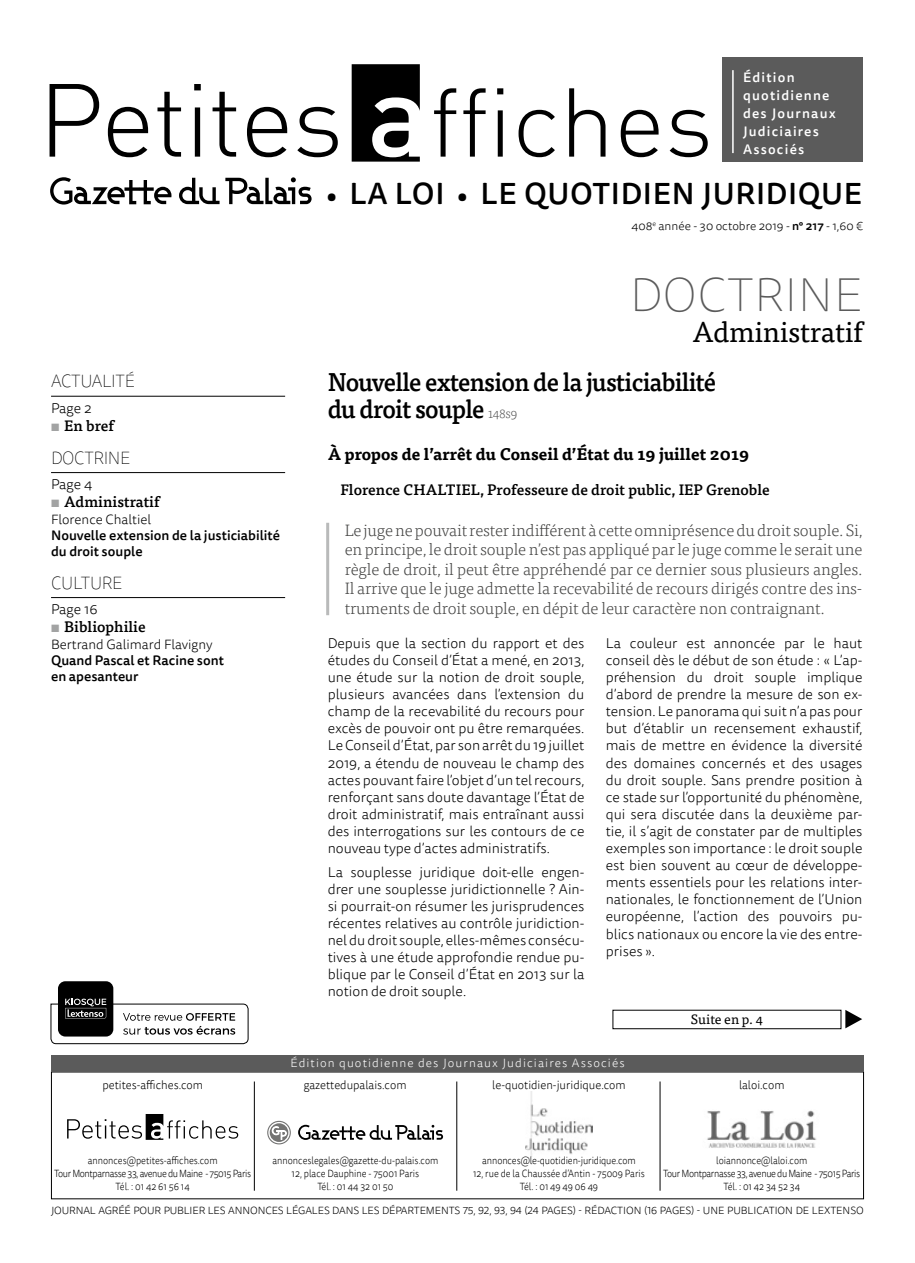
<style>
.page{position:relative;width:915px;height:1263px;background:#fff}
.page>*{position:absolute;margin:0;border:0;box-sizing:border-box;transform-origin:0 0}
.t1{font:100 48px "Tisa Sans OT";letter-spacing:.01em;color:#5b5b5b}
.t2{font:500 30px "Tisa Sans OT";letter-spacing:.02em;color:#000}
.t3{font:28.5px "Tisa OT";letter-spacing:-.01em;color:#000}
.t4{font:500 25.5px/27px "Tisa OT";letter-spacing:-.03em;color:#000;scale:.95 1}
.t5{font:100 18px "Tisa Sans OT";letter-spacing:-.02em;color:#000;scale:.95 1}
.t6{font:300 16.5px/19.5px "Tisa OT";letter-spacing:-.01em;color:#444443;text-align:justify}
.t7{font:700 16.5px "Tisa OT";color:#000}
.t8{font:500 15px "Tisa OT";color:#000}
.t9{font:300 14.25px/17.1px "Tisa Sans OT";color:#000;text-align:justify}
.t10{font:500 13.5px/16.2px "Tisa Sans OT";color:#000}
.t11{font:500 13.5px/18px "Tisa Sans OT";letter-spacing:.09em;color:#fff}
.t12{font:300 13.5px "Tisa Sans OT";color:#000}
.t13{font:13.5px "Tisa OT";color:#000}
.t14{font:300 12px "Tisa Sans OT";color:#000;scale:.95 1}
.t15{font:300 12px "Tisa Sans OT";letter-spacing:.09em;color:#fff}
.t16{font:300 12px "Tisa Sans OT";color:#000}
.t17{font:300 10.5px/12.6px "Tisa Sans OT";letter-spacing:-.04em;color:#000;text-align:center;scale:.88 1}
.t18{font:300 10.5px/12.6px "Tisa Sans OT";letter-spacing:-.01em;color:#000;text-align:center;scale:.88 1}
.t19{font:300 10.5px "Tisa Sans OT";letter-spacing:-.01em;color:#000}
.s1{font-size:27px}
.s2{font-weight:500}
.s3{font-weight:700;color:#a2a3a3}
.s4{font-weight:300;font-size:13.5px;color:#5b5b5b}
</style>
<div class="page">
<div style="left:721px;top:58px;width:140px;height:104px;background:#5b5b5b"></div>
<hr style="left:732px;top:70px;width:1px;height:83px;background:#fff">
<svg style="left:50px;top:84px;width:49px;height:73px"></svg>
<svg style="left:108px;top:107px;width:40px;height:50px"></svg>
<svg style="left:157px;top:92px;width:24px;height:65px"></svg>
<svg style="left:194px;top:84px;width:7px;height:73px"></svg>
<svg style="left:212px;top:92px;width:24px;height:65px"></svg>
<svg style="left:247px;top:107px;width:40px;height:50px"></svg>
<svg style="left:297px;top:107px;width:40px;height:50px"></svg>
<svg style="left:351px;top:64px;width:68px;height:98px"></svg>
<svg style="left:434px;top:88px;width:22px;height:69px"></svg>
<svg style="left:463px;top:88px;width:22px;height:69px"></svg>
<svg style="left:497px;top:88px;width:6px;height:69px"></svg>
<svg style="left:518px;top:110px;width:36px;height:47px"></svg>
<svg style="left:569px;top:88px;width:36px;height:69px"></svg>
<svg style="left:620px;top:110px;width:38px;height:47px"></svg>
<svg style="left:669px;top:110px;width:38px;height:47px"></svg>
<svg style="left:50px;top:177px;width:121px;height:28px"></svg>
<svg style="left:179px;top:178px;width:40px;height:26px"></svg>
<svg style="left:225px;top:177px;width:86px;height:27px"></svg>
<img style="left:525px;top:1091px;width:67px;height:65px">
<svg style="left:67px;top:1114px;width:171px;height:26px"></svg>
<img style="left:707px;top:1110px;width:110px;height:38px">
<hr style="left:659px;top:1081px;width:1px;height:110px;background:#000">
<hr style="left:456px;top:1081px;width:1px;height:110px;background:#000">
<hr style="left:254px;top:1081px;width:1px;height:110px;background:#000">
<svg style="left:269px;top:1123px;width:19px;height:19px"></svg>
<svg style="left:298px;top:1125px;width:145px;height:15px"></svg>
<svg style="left:271px;top:1126px;width:16px;height:14px"></svg>
<div style="left:267px;top:1121px;width:24px;height:23px;border:1px solid #747473;border-radius:50%"></div>
<div style="left:51px;top:1055px;width:812px;height:16px;background:#5b5b5b"></div>
<div style="left:58px;top:981px;width:55px;height:55px;background:#000;border-radius:7px"></div>
<svg style="left:50px;top:999px;width:199px;height:45px"></svg>
<div style="left:612px;top:1010px;width:229px;height:19px;border:1px solid #000"></div>
<svg style="left:845px;top:1010px;width:16px;height:18px"></svg>
<hr style="left:51px;top:396px;width:234px;height:1px;background:#000">
<hr style="left:51px;top:472px;width:234px;height:1px;background:#000">
<hr style="left:51px;top:597px;width:234px;height:1px;background:#000">
<hr style="left:326px;top:523px;width:3px;height:92px;background:#b9baba">
<p class="t11" style="left:742px;top:69px;width:94px">Édition quotidienne des Journaux<br>Judiciaires<br>Associés</p>
<h2 class="t2" style="left:326px;top:175px;width:537px"><span class="s1">•</span> LA LOI <span class="s1">•</span> LE QUOTIDIEN JURIDIQUE</h2>
<p class="t16" style="left:631px;top:219px;width:233px">408<sup>e</sup> année - 30 octobre 2019 - <span class="s2">n° 217</span> - 1,60 €</p>
<p class="t5" style="left:51px;top:371px;width:90px">ACTUALITÉ</p>
<p class="t9" style="left:51px;top:400px;width:42px">Page 2</p>
<p class="t8" style="left:51px;top:416px;width:64px"><span class="s3">▪</span> En bref</p>
<p class="t5" style="left:51px;top:447px;width:23px">DOCTRINE</p>
<p class="t9" style="left:51px;top:477px;width:43px">Page 4</p>
<p class="t8" style="left:51px;top:493px;width:110px"><span class="s3">▪</span> Administratif</p>
<p class="t12" style="left:51px;top:511px;width:102px">Florence Chaltiel</p>
<p class="t10" style="left:51px;top:528px;width:230px">Nouvelle extension de la justiciabilité du droit souple</p>
<p class="t5" style="left:51px;top:572px;width:64px">CULTURE</p>
<p class="t9" style="left:51px;top:602px;width:48px">Page 16</p>
<p class="t8" style="left:51px;top:618px;width:96px"><span class="s3">▪</span> Bibliophilie</p>
<p class="t12" style="left:51px;top:636px;width:163px">Bertrand Galimard Flavigny</p>
<p class="t10" style="left:51px;top:653px;width:174px">Quand Pascal et Racine sont en apesanteur</p>
<p class="t14" style="left:102px;top:1077px;width:107px">petites-affiches.com</p>
<h1 class="t1" style="left:629px;top:267px;width:234px">DOCTRINE</h1>
<h3 class="t3" style="left:692px;top:315px;width:171px">Administratif</h3>
<h3 class="t4" style="left:327px;top:369px;width:410px">Nouvelle extension de la justiciabilité du droit souple <span class="s4">148s9</span></h3>
<p class="t7" style="left:327px;top:444px;width:423px">À propos de l’arrêt du Conseil d’État du 19 juillet 2019</p>
<p class="t8" style="left:340px;top:480px;width:431px">Florence CHALTIEL, Professeure de droit public, IEP Grenoble</p>
<p class="t6" style="left:344px;top:520px;width:519px">Le juge ne pouvait rester indifférent à cette omniprésence du droit souple. Si, en principe, le droit souple n’est pas appliqué par le juge comme le serait une règle de droit, il peut être appréhendé par ce dernier sous plusieurs angles.<br>Il arrive que le juge admette la recevabilité de recours dirigés contre des ins&shy;truments de droit souple, en dépit de leur caractère non contraignant.</p>
<p class="t9" style="left:327px;top:635px;width:258px">Depuis que la section du rapport et des études du Conseil d’État a mené, en 2013, une étude sur la notion de droit souple, plusieurs avancées dans l’extension du champ de la recevabilité du recours pour excès de pouvoir ont pu être remarquées.<br>Le Conseil d’État, par son arrêt du 19 juillet 2019, a étendu de nouveau le champ des actes pouvant faire l’objet d’un tel recours, renforçant sans doute davantage l’État de droit administratif, mais entraînant aussi des interrogations sur les contours de ce nouveau type d’actes administratifs.</p>
<p class="t9" style="left:327px;top:864px;width:258px">La souplesse juridique doit-elle engen&shy;drer une souplesse juridictionnelle ? Ain&shy;si pourrait-on résumer les jurisprudences récentes relatives au contrôle juridiction&shy;nel du droit souple, elles-mêmes consécu&shy;tives à une étude approfondie rendue pu&shy;blique par le Conseil d’État en 2013 sur la notion de droit souple.</p>
<p class="t9" style="left:605px;top:635px;width:258px">La couleur est annoncée par le haut conseil dès le début de son étude : « L’ap&shy;préhension du droit souple implique d’abord de prendre la mesure de son ex&shy;tension. Le panorama qui suit n’a pas pour but d’établir un recensement exhaustif, mais de mettre en évidence la diversité des domaines concernés et des usages du droit souple. Sans prendre position à ce stade sur l’opportunité du phénomène, qui sera discutée dans la deuxième par&shy;tie, il s’agit de constater par de multiples exemples son importance : le droit souple est bien souvent au cœur de développe&shy;ments essentiels pour les relations inter&shy;nationales, le fonctionnement de l’Union européenne, l’action des pouvoirs pu&shy;blics nationaux ou encore la vie des entre&shy;prises ».</p>
<p class="t15" style="left:290px;top:1055px;width:335px">Édition quotidienne des Journaux Judiciaires Associés</p>
<p class="t13" style="left:690px;top:1012px;width:73px">Suite en p. 4</p>
<p class="t14" style="left:303px;top:1077px;width:110px">gazettedupalais.com</p>
<p class="t14" style="left:492px;top:1077px;width:142px">le-quotidien-juridique.com</p>
<p class="t14" style="left:738px;top:1077px;width:49px">laloi.com</p>
<p class="t17" style="left:54px;top:1155px;width:225px">annonces@petites-affiches.com<br>Tour Montparnasse 33, avenue du Maine - 75015 Paris<br>Tél. : 01 42 61 56 14</p>
<p class="t18" style="left:272px;top:1155px;width:190px">annonceslegales@gazette-du-palais.com<br>12, place Dauphine - 75001 Paris<br>Tél. : 01 44 32 01 50</p>
<p class="t18" style="left:473px;top:1155px;width:197px">annonces@le-quotidien-juridique.com<br>12, rue de la Chaussée d’Antin - 75009 Paris<br>Tél. : 01 49 49 06 49</p>
<p class="t17" style="left:663px;top:1155px;width:225px">loiannonce@laloi.com<br>Tour Montparnasse 33, avenue du Maine - 75015 Paris<br>Tél. : 01 42 34 52 34</p>
<p class="t19" style="left:51px;top:1204px;width:814px">JOURNAL AGRÉÉ POUR PUBLIER LES ANNONCES LÉGALES DANS LES DÉPARTEMENTS 75, 92, 93, 94 (24 PAGES) - RÉDACTION (16 PAGES) - UNE PUBLICATION DE LEXTENSO</p>
</div>
